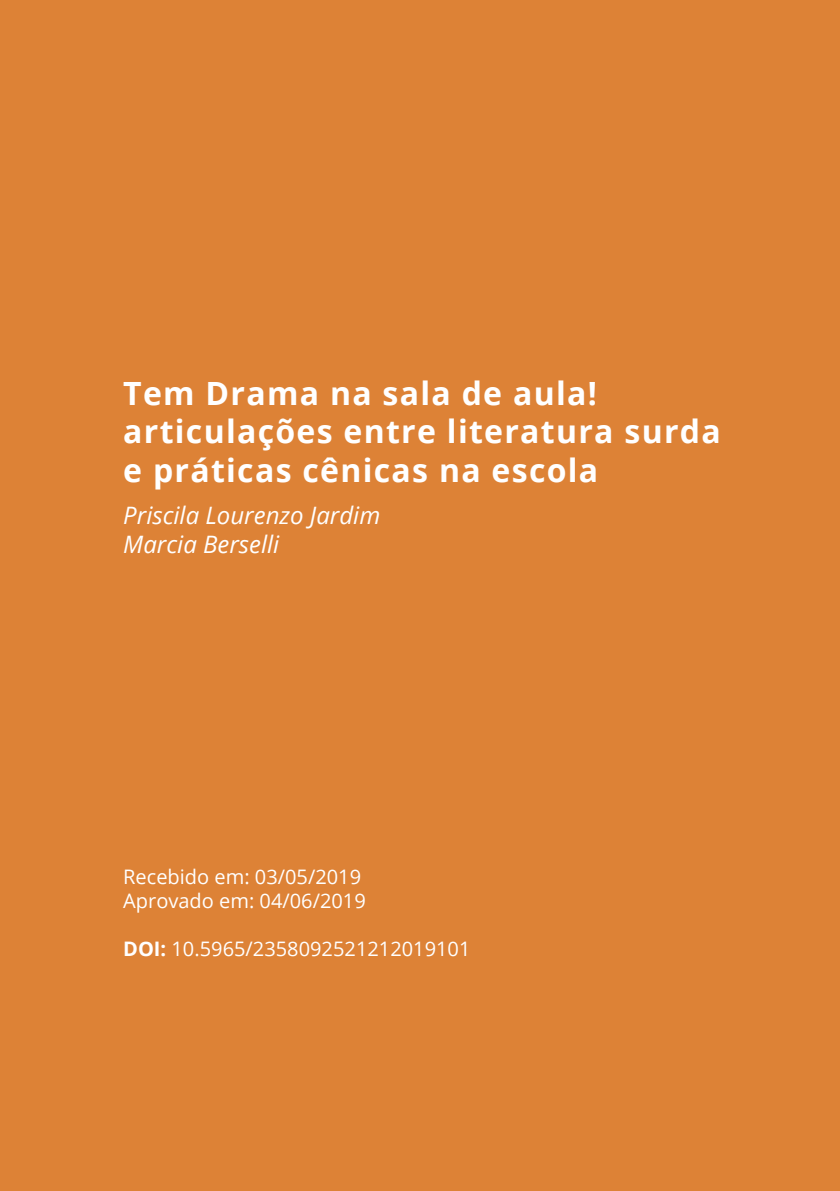
<style>
.page{position:relative;width:840px;height:1191px;background:#fff}
.page>*{position:absolute;margin:0;border:0;box-sizing:border-box;transform-origin:0 0}
.t1{font:700 32px/38.4px "Open Sans";letter-spacing:.04em;color:#fff}
.t2{font:italic 24px/28.8px "Open Sans";color:#fff}
.t3{font:20px/24px "Open Sans";color:#fff}
.s1{font-weight:700}
</style>
<div class="page">
<div style="left:0;top:0;width:839px;height:1191px;background:#dd8236"></div>
<p class="t1" style="left:123px;top:373px;width:598px">Tem Drama na sala de aula! articulações entre literatura surda e práticas cênicas na escola</p>
<p class="t2" style="left:123px;top:500px;width:258px">Priscila Lourenzo Jardim<br>Marcia Berselli</p>
<p class="t3" style="left:123px;top:863px;width:244px">Recebido em: 03/05/2019<br>Aprovado em: 04/06/2019</p>
<p class="t3" style="left:123px;top:935px;width:348px"><span class="s1">DOI:</span> 10.5965/2358092521212019101</p>
</div>
